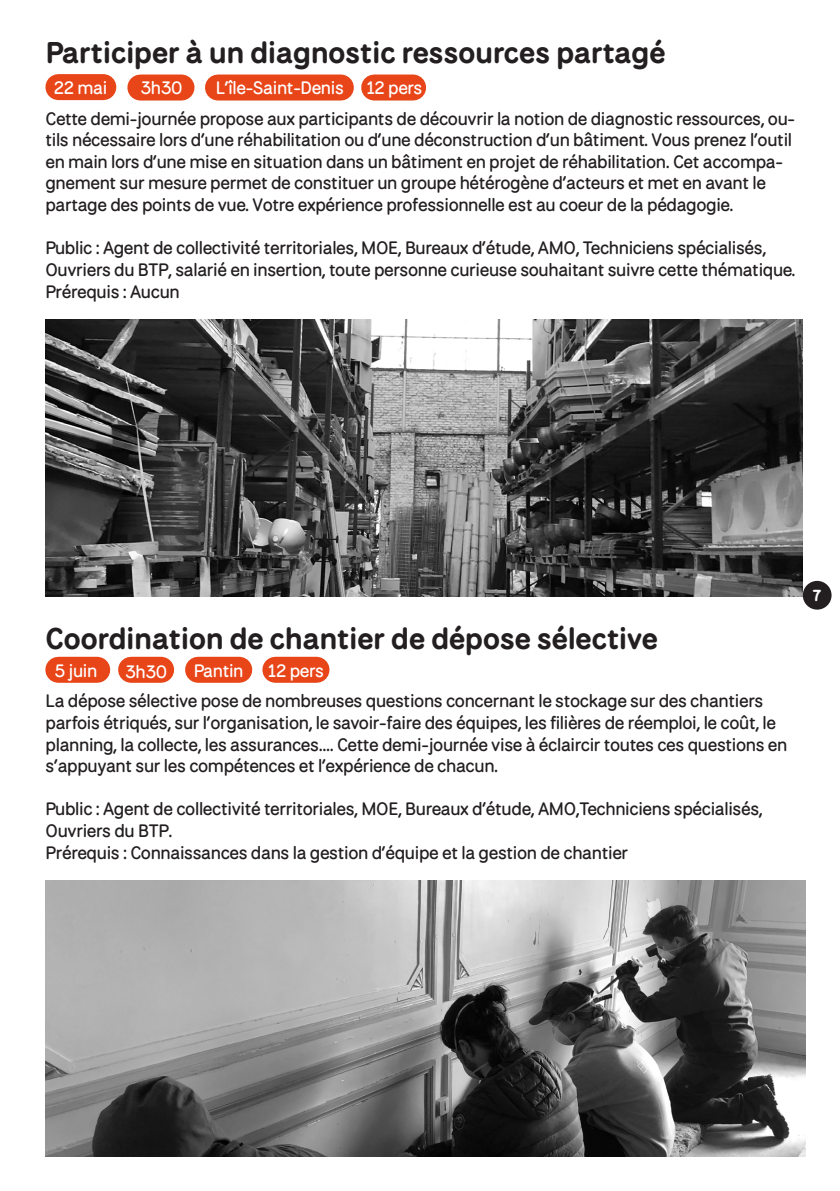
<style>
.page{position:relative;width:840px;height:1191px;background:#fff}
.page>*{position:absolute;margin:0;border:0;box-sizing:border-box;transform-origin:0 0}
.t1{font:700 30px "National Park";letter-spacing:-.02em;color:#231f20}
.t2{font:500 18px/21.6px "National Park";letter-spacing:-.02em;color:#231f20}
.t3{font:500 18px "National Park";letter-spacing:-.02em;color:#fff}
.t4{font:700 16px "National Park";color:#fff}
</style>
<div class="page">
<div style="left:802px;top:581px;width:29px;height:28px;background:#231f20;border-radius:50%"></div>
<div style="left:140px;top:74px;width:41px;height:26px;background:#e84518"></div>
<div style="left:218px;top:74px;width:122px;height:26px;background:#e84518"></div>
<div style="left:58px;top:74px;width:45px;height:26px;background:#e84518"></div>
<div style="left:374px;top:74px;width:39px;height:26px;background:#e84518"></div>
<div style="left:131px;top:657px;width:30px;height:26px;background:#e84518"></div>
<div style="left:198px;top:657px;width:41px;height:26px;background:#e84518"></div>
<div style="left:58px;top:657px;width:39px;height:26px;background:#e84518"></div>
<div style="left:275px;top:657px;width:41px;height:26px;background:#e84518"></div>
<img style="left:46px;top:880px;width:759px;height:277px">
<img style="left:45px;top:320px;width:757px;height:276px">
<p class="t1" style="left:45px;top:29px;width:621px">Participer à un diagnostic ressources partagé</p>
<p class="t3" style="left:54px;top:74px;width:55px">22 mai</p>
<p class="t3" style="left:140px;top:74px;width:44px">3h30</p>
<p class="t3" style="left:216px;top:74px;width:129px">L’île-Saint-Denis</p>
<p class="t3" style="left:366px;top:74px;width:57px">12 pers</p>
<p class="t2" style="left:45px;top:106px;width:750px">Cette demi-journée propose aux participants de découvrir la notion de diagnostic ressources, ou&shy;tils nécessaire lors d’une réhabilitation ou d’une déconstruction d’un bâtiment. Vous prenez l’outil en main lors d’une mise en situation dans un bâtiment en projet de réhabilitation. Cet accompa&shy;gnement sur mesure permet de constituer un groupe hétérogène d’acteurs et met en avant le partage des points de vue. Votre expérience professionnelle est au coeur de la pédagogie.</p>
<p class="t2" style="left:45px;top:236px;width:751px">Public : Agent de collectivité territoriales, MOE, Bureaux d’étude, AMO, Techniciens spécialisés,<br>Ouvriers du BTP, salarié en insertion, toute personne curieuse souhaitant suivre cette thématique.</p>
<p class="t2" style="left:45px;top:279px;width:136px">Prérequis : Aucun</p>
<p class="t1" style="left:45px;top:615px;width:614px">Coordination de chantier de dépose sélective</p>
<p class="t2" style="left:46px;top:689px;width:743px">La dépose sélective pose de nombreuses questions concernant le stockage sur des chantiers parfois étriqués, sur l’organisation, le savoir-faire des équipes, les filières de réemploi, le coût, le planning, la collecte, les assurances.... Cette demi-journée vise à éclaircir toutes ces questions en s’appuyant sur les compétences et l’expérience de chacun.</p>
<p class="t2" style="left:46px;top:797px;width:718px">Public : Agent de collectivité territoriales, MOE, Bureaux d’étude, AMO,Techniciens spécialisés,<br>Ouvriers du BTP.</p>
<p class="t2" style="left:46px;top:840px;width:584px">Prérequis : Connaissances dans la gestion d’équipe et la gestion de chantier</p>
<p class="t3" style="left:54px;top:657px;width:44px">5 juin</p>
<p class="t3" style="left:125px;top:657px;width:44px">3h30</p>
<p class="t3" style="left:194px;top:656px;width:51px">Pantin</p>
<p class="t3" style="left:268px;top:656px;width:57px">12 pers</p>
<p class="t4" style="left:812px;top:582px;width:11px">7</p>
</div>
